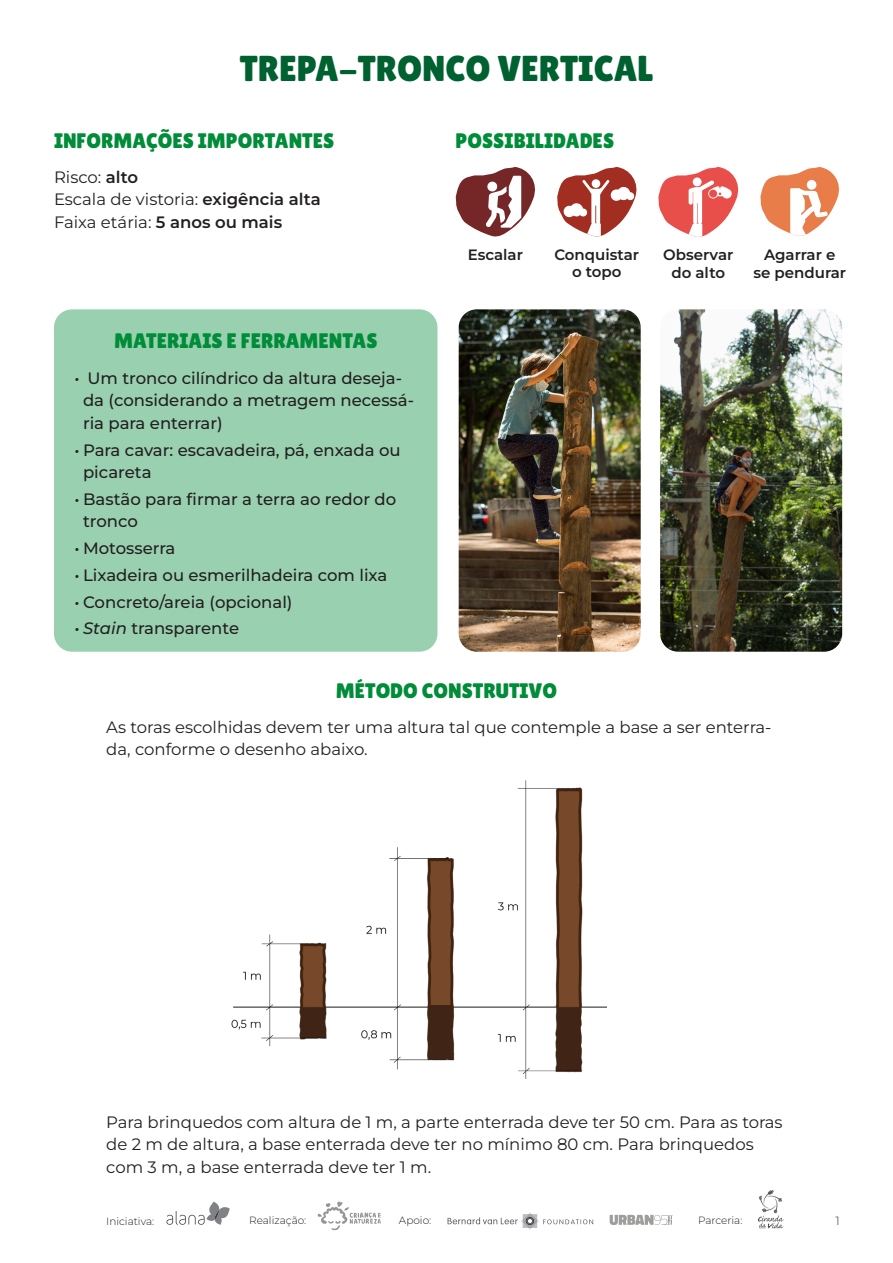
<style>
.page{position:relative;width:893px;height:1263px;background:#fff}
.page>*{position:absolute;margin:0;border:0;box-sizing:border-box;transform-origin:0 0}
.t1{font:36px "Lilita One";color:#006130}
.t2{font:21px "Lilita One";color:#008c38}
.t3{font:100 16.5px/22.5px "Montserrat";color:#231f20}
.t4{font:600 15px/17.5px "Montserrat";color:#231f20;text-align:center}
.t5{font:100 12px "Montserrat";color:#6c6d70}
.t6{font:300 10.5px "Montserrat";color:#231f20}
.s1{font-weight:600}
.s2{font-weight:500;font-style:italic}
</style>
<div class="page">
<svg style="left:317px;top:1201px;width:64px;height:29px"></svg>
<svg style="left:610px;top:1215px;width:63px;height:10px"></svg>
<svg style="left:448px;top:1213px;width:145px;height:17px"></svg>
<svg style="left:166px;top:1202px;width:64px;height:23px"></svg>
<img style="left:758px;top:1190px;width:26px;height:39px">
<svg style="left:456px;top:167px;width:79px;height:70px"></svg>
<svg style="left:658px;top:167px;width:81px;height:70px"></svg>
<svg style="left:557px;top:167px;width:80px;height:70px"></svg>
<svg style="left:760px;top:167px;width:79px;height:69px"></svg>
<img style="left:459px;top:309px;width:182px;height:343px">
<img style="left:660px;top:309px;width:182px;height:343px">
<div style="left:54px;top:309px;width:383px;height:343px;background:#99d1b0;border-radius:18px"></div>
<img style="left:231px;top:780px;width:375px;height:298px">
<h1 class="t1" style="left:240px;top:48px;width:415px">TREPA-TRONCO VERTICAL</h1>
<p class="t2" style="left:54px;top:129px;width:282px">INFORMAÇÕES IMPORTANTES</p>
<p class="t3" style="left:54px;top:165px;width:268px">Risco: <span class="s1">alto<br></span>Escala de vistoria: <span class="s1">exigência alta<br></span>Faixa etária: <span class="s1">5 anos ou mais</span></p>
<p class="t2" style="left:114px;top:328px;width:265px">MATERIAIS E FERRAMENTAS</p>
<p class="t3" style="left:83px;top:366px;width:332px;text-indent:-8px">• Um tronco cilíndrico da altura deseja&shy;da (considerando a metragem necessá&shy;ria para enterrar)</p>
<p class="t3" style="left:83px;top:438px;width:319px;text-indent:-8px">• Para cavar: escavadeira, pá, enxada ou picareta</p>
<p class="t3" style="left:83px;top:487px;width:315px;text-indent:-8px">• Bastão para firmar a terra ao redor do tronco</p>
<p class="t3" style="left:75px;top:536px;width:102px">• Motosserra</p>
<p class="t3" style="left:75px;top:563px;width:314px">• Lixadeira ou esmerilhadeira com lixa</p>
<p class="t3" style="left:75px;top:590px;width:219px">• Concreto/areia (opcional)</p>
<p class="t3" style="left:75px;top:617px;width:166px"><span class="s2">• Stain</span> transparente</p>
<p class="t2" style="left:455px;top:129px;width:160px">POSSIBILIDADES</p>
<p class="t4" style="left:468px;top:245px;width:57px">Escalar</p>
<p class="t4" style="left:554px;top:245px;width:86px">Conquistar o topo</p>
<p class="t4" style="left:663px;top:246px;width:72px">Observar do alto</p>
<p class="t4" style="left:753px;top:245px;width:94px;line-height:18px">Agarrar e<br>se pendurar</p>
<p class="t2" style="left:336px;top:679px;width:223px">MÉTODO CONSTRUTIVO</p>
<p class="t3" style="left:106px;top:715px;width:667px">As toras escolhidas devem ter uma altura tal que contemple a base a ser enterra&shy;da, conforme o desenho abaixo.</p>
<p class="t3" style="left:106px;top:1110px;width:678px">Para brinquedos com altura de 1 m, a parte enterrada deve ter 50 cm. Para as toras de 2 m de altura, a base enterrada deve ter no mínimo 80 cm. Para brinquedos com 3 m, a base enterrada deve ter 1 m.</p>
<p class="t6" style="left:106px;top:1214px;width:50px">Iniciativa:</p>
<p class="t6" style="left:249px;top:1213px;width:59px">Realização:</p>
<p class="t6" style="left:399px;top:1213px;width:34px">Apoio:</p>
<p class="t6" style="left:698px;top:1213px;width:46px">Parceria:</p>
<p class="t5" style="left:835px;top:1212px;width:6px">1</p>
</div>
